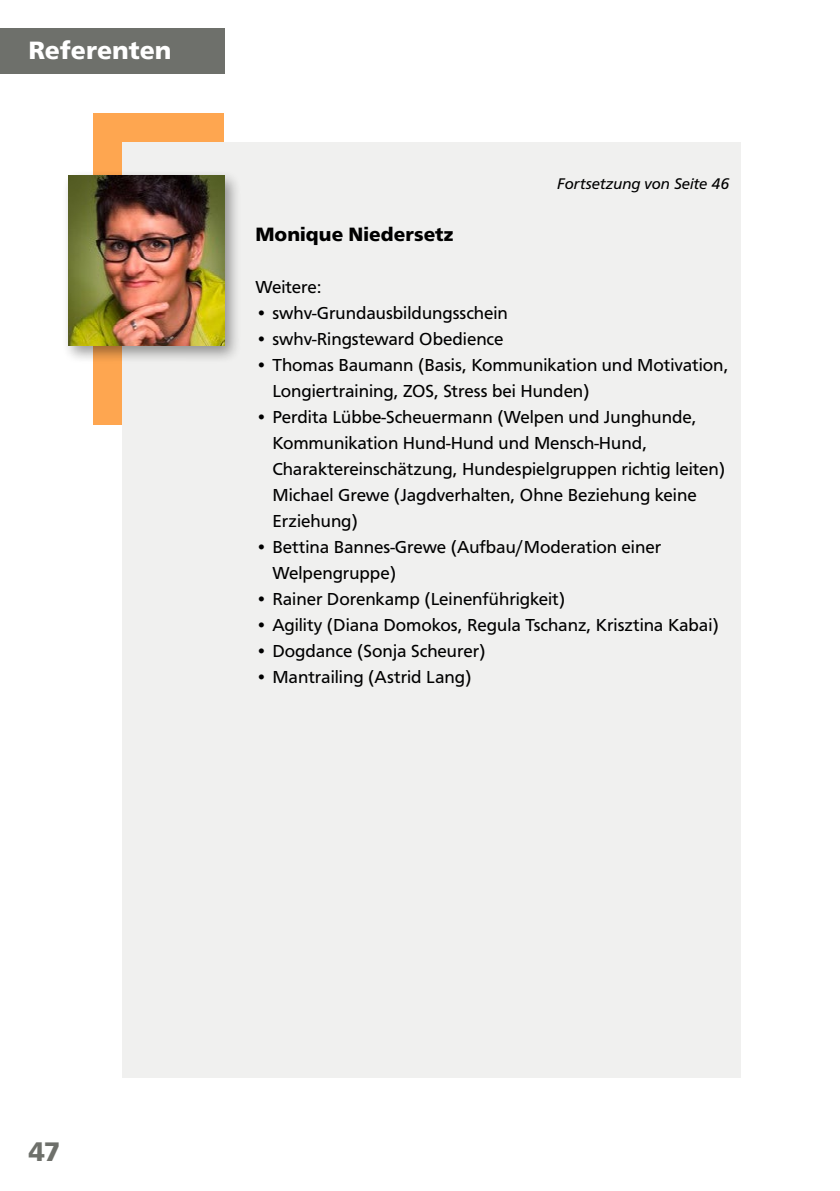
<style>
.page{position:relative;width:840px;height:1191px;background:#fff}
.page>*{position:absolute;margin:0;border:0;box-sizing:border-box;transform-origin:0 0}
.t1{font:700 28px "Front Page";color:#6e706b}
.t2{font:700 26px "Front Page";color:#fff}
.t3{font:700 20px "Front Page";color:#000}
.t4{font:18px/26px "Front Page";color:#000}
.t5{font:italic 16px "Front Page";letter-spacing:-.005em;color:#000}
</style>
<div class="page">
<div style="left:94px;top:113px;width:130px;height:312px;background:#fea650"></div>
<div style="left:0;top:28px;width:224px;height:46px;background:#6e706b"></div>
<div style="left:122px;top:142px;width:618px;height:935px;background:#f0f0ef"></div>
<div style="left:61px;top:169px;width:180px;height:195px;background:#000;opacity:.4"></div>
<img style="left:68px;top:176px;width:156px;height:170px">
<h2 class="t2" style="left:28px;top:35px;width:144px">Referenten</h2>
<p class="t5" style="left:557px;top:175px;width:173px">Fortsetzung von Seite 46</p>
<p class="t3" style="left:255px;top:223px;width:199px">Monique Niedersetz</p>
<p class="t4" style="left:255px;top:274px;width:68px">Weitere:</p>
<p class="t4" style="left:255px;top:300px;width:254px">• swhv-Grundausbildungsschein</p>
<p class="t4" style="left:255px;top:326px;width:250px">• swhv-Ringsteward Obedience</p>
<p class="t4" style="left:272px;top:352px;width:457px;text-indent:-17px">• Thomas Baumann (Basis, Kommunikation und Motivation,<br>Longiertraining, ZOS, Stress bei Hunden)</p>
<p class="t4" style="left:272px;top:404px;width:454px;text-indent:-17px">• Perdita Lübbe-Scheuermann (Welpen und Junghunde, Kommunikation Hund-Hund und Mensch-Hund, Charaktereinschätzung, Hundespielgruppen richtig leiten)<br>Michael Grewe (Jagdverhalten, Ohne Beziehung keine Erziehung)</p>
<p class="t4" style="left:272px;top:534px;width:390px;text-indent:-17px">• Bettina Bannes-Grewe (Aufbau/Moderation einer<br>Welpengruppe)</p>
<p class="t4" style="left:255px;top:586px;width:311px">• Rainer Dorenkamp (Leinenführigkeit)</p>
<p class="t4" style="left:255px;top:612px;width:465px">• Agility (Diana Domokos, Regula Tschanz, Krisztina Kabai)</p>
<p class="t4" style="left:255px;top:638px;width:231px">• Dogdance (Sonja Scheurer)</p>
<p class="t4" style="left:255px;top:664px;width:217px">• Mantrailing (Astrid Lang)</p>
<h1 class="t1" style="left:28px;top:1135px;width:33px">47</h1>
</div>
